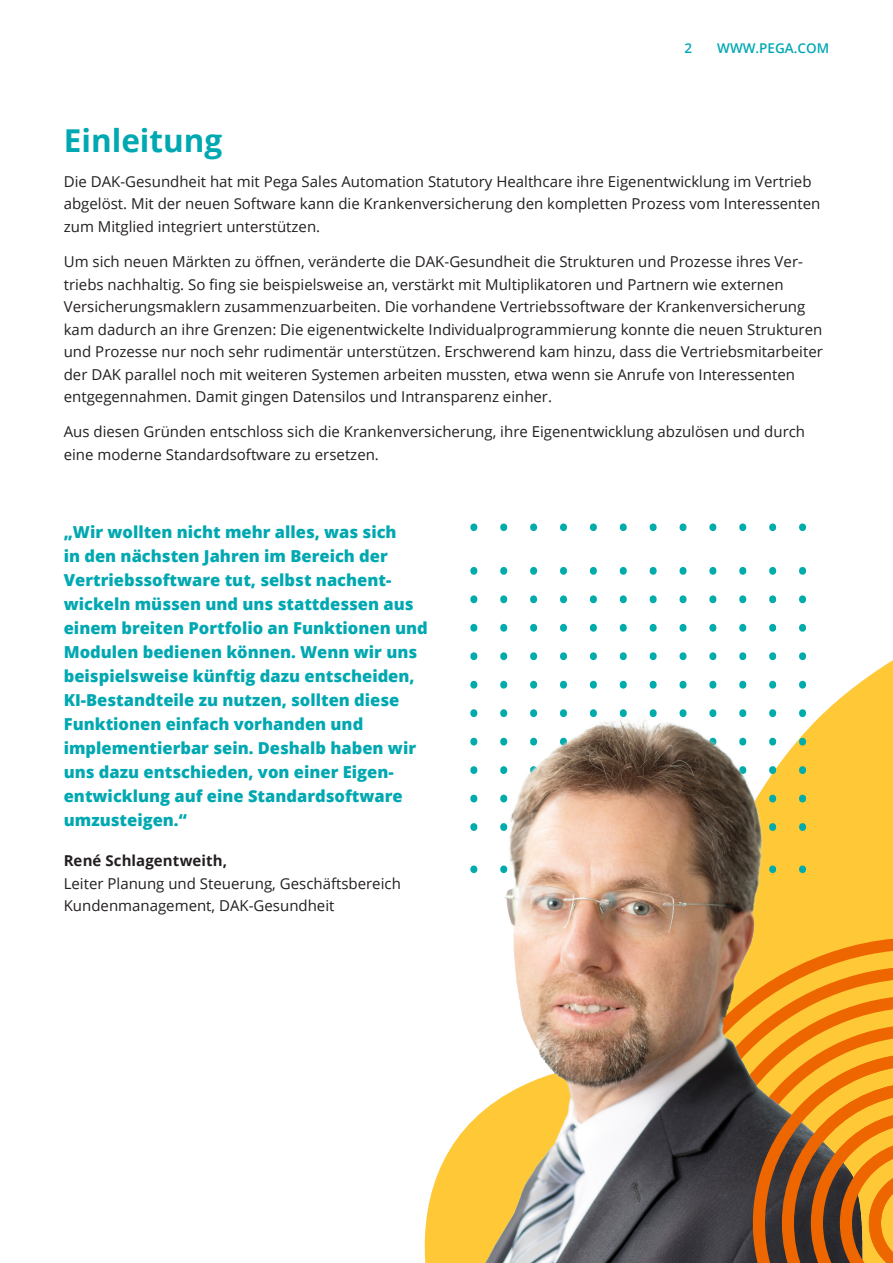
<style>
.page{position:relative;width:893px;height:1263px;background:#fff}
.page>*{position:absolute;margin:0;border:0;box-sizing:border-box;transform-origin:0 0}
.Headline_2{font:700 31.5px "Open Sans";color:#00a8b1}
.t1{font:800 16.5px/24px "Open Sans";color:#00a8b1}
.Copytext{font:15px/22.5px "Open Sans";color:#231f20}
.Seitenzahl{font:600 13.5px "Open Sans";color:#00a8b1}
.s1{font-weight:700}
</style>
<div class="page">
<svg style="left:424px;top:525px;width:469px;height:738px"></svg>
<svg style="left:470px;top:523px;width:7px;height:174px"></svg>
<svg style="left:500px;top:523px;width:7px;height:174px"></svg>
<svg style="left:530px;top:523px;width:7px;height:174px"></svg>
<svg style="left:560px;top:523px;width:7px;height:174px"></svg>
<svg style="left:590px;top:523px;width:7px;height:174px"></svg>
<svg style="left:620px;top:523px;width:7px;height:174px"></svg>
<svg style="left:650px;top:523px;width:7px;height:174px"></svg>
<svg style="left:680px;top:523px;width:6px;height:174px"></svg>
<svg style="left:709px;top:523px;width:7px;height:174px"></svg>
<svg style="left:739px;top:523px;width:7px;height:174px"></svg>
<svg style="left:769px;top:523px;width:7px;height:174px"></svg>
<svg style="left:799px;top:523px;width:7px;height:174px"></svg>
<img style="left:445px;top:697px;width:446px;height:566px">
<svg style="left:724px;top:1024px;width:169px;height:239px;background:#af7024"></svg>
<p class="Seitenzahl" style="left:684px;top:39px;width:9px">2</p>
<p class="Seitenzahl" style="left:717px;top:39px;width:113px">WWW.PEGA.COM</p>
<p class="Headline_2" style="left:64px;top:118px;width:160px">Einleitung</p>
<p class="Copytext" style="left:64px;top:170px;width:758px">Die DAK-Gesundheit hat mit Pega Sales Automation Statutory Healthcare ihre Eigenentwicklung im Vertrieb abgelöst. Mit der neuen Software kann die Krankenversicherung den kompletten Prozess vom Interessenten zum Mitglied integriert unterstützen.</p>
<p class="Copytext" style="left:64px;top:250px;width:761px">Um sich neuen Märkten zu öffnen, veränderte die DAK-Gesundheit die Strukturen und Prozesse ihres Ver&shy;triebs nachhaltig. So fing sie beispielsweise an, verstärkt mit Multiplikatoren und Partnern wie externen Versicherungsmaklern zusammenzuarbeiten. Die vorhandene Vertriebssoftware der Krankenversicherung kam dadurch an ihre Grenzen: Die eigenentwickelte Individualprogrammierung konnte die neuen Strukturen und Prozesse nur noch sehr rudimentär unterstützen. Erschwerend kam hinzu, dass die Vertriebsmitarbeiter der DAK parallel noch mit weiteren Systemen arbeiten mussten, etwa wenn sie Anrufe von Interessenten entgegennahmen. Damit gingen Datensilos und Intransparenz einher.</p>
<p class="Copytext" style="left:64px;top:420px;width:743px">Aus diesen Gründen entschloss sich die Krankenversicherung, ihre Eigenentwicklung abzulösen und durch eine moderne Standardsoftware zu ersetzen.</p>
<p class="t1" style="left:64px;top:519px;width:366px">„Wir wollten nicht mehr alles, was sich<br>in den nächsten Jahren im Bereich der Vertriebssoftware tut, selbst nachent&shy;wickeln müssen und uns stattdessen aus einem breiten Portfolio an Funktionen und Modulen bedienen können. Wenn wir uns beispielsweise künftig dazu entscheiden, KI-Bestandteile zu nutzen, sollten diese Funktionen einfach vorhanden und implementierbar sein. Deshalb haben wir uns dazu entschieden, von einer Eigen&shy;entwicklung auf eine Standardsoftware umzusteigen.“</p>
<p class="Copytext" style="left:64px;top:849px;width:339px"><span class="s1">René Schlagentweith,<br></span>Leiter Planung und Steuerung, Geschäftsbereich<br>Kundenmanagement, DAK-Gesundheit</p>
</div>
